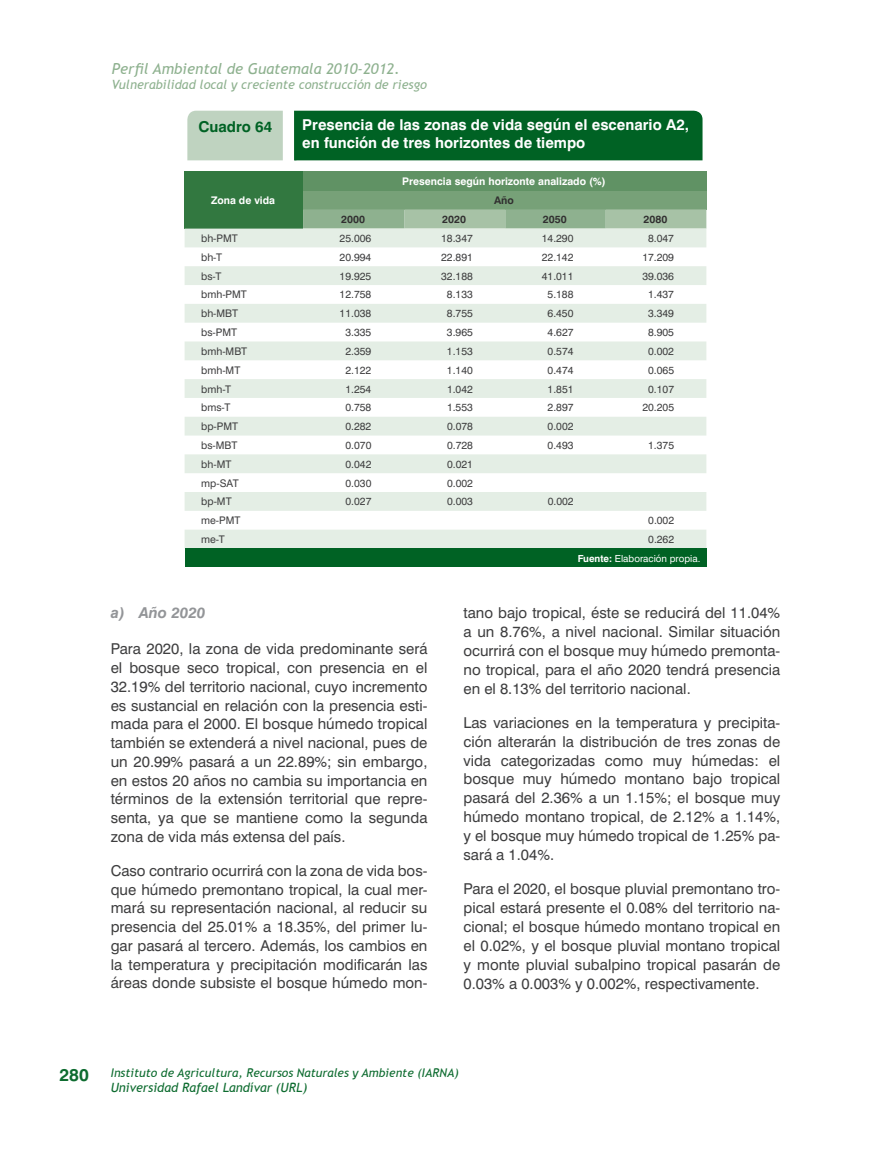
<style>
.page{position:relative;width:891px;height:1161px;background:#fff}
.page>*{position:absolute;margin:0;border:0;box-sizing:border-box;transform-origin:0 0}
.t1{font:700 17.25px "Swiss 721 BT";color:#0e6c30}
.t2{font:15px/18.8px "Swiss 721 BT";color:#3e3e3f;text-align:justify}
.t3{font:700 15px/18px "Swiss 721 BT";color:#fff}
.t4{font:italic 15px "Trebuchet MS";color:#8eb18f}
.t5{font:italic 700 15px "Swiss 721 BT";color:#939598}
.t6{font:700 15px "Swiss 721 BT";color:#006224}
.t7{font:italic 12.75px "Trebuchet MS";color:#8eb18f}
.t8{font:italic 12.75px "Trebuchet MS";color:#0e6c30}
.t9{font:italic 12px "Trebuchet MS";color:#0e6c30}
.t10{font:10.5px "Swiss 721 BT";color:#3e3e3f}
.t11{font:700 10.5px "Swiss 721 BT";color:#fff}
.t12{font:700 10.5px "Swiss 721 BT";color:#312f30}
.t13{font:9.75px "Swiss 721 BT";color:#fff}
.s1{font-weight:700}
</style>
<div class="page">
<div style="left:185px;top:171px;width:118px;height:58px;background:#327840"></div>
<div style="left:303px;top:171px;width:403px;height:20px;background:#609264"></div>
<div style="left:303px;top:191px;width:403px;height:18px;background:#77a178"></div>
<svg style="left:303px;top:209px;width:403px;height:20px;background:#9cba9c"></svg>
<svg style="left:185px;top:229px;width:521px;height:319px;fill:#e4eee5"></svg>
<div style="left:185px;top:548px;width:521px;height:19px;background:#006224"></div>
<div style="left:187px;top:111px;width:96px;height:49px;background:#bfd3c0"></div>
<div style="left:294px;top:111px;width:409px;height:49px;background:#006224"></div>
<p class="t4" style="left:112px;top:60px;width:290px">Perfil Ambiental de Guatemala 2010-2012.</p>
<p class="t7" style="left:112px;top:77px;width:317px">Vulnerabilidad local y creciente construcción de riesgo</p>
<p class="t6" style="left:198px;top:121px;width:75px">Cuadro 64</p>
<p class="t3" style="left:302px;top:117px;width:388px">Presencia de las zonas de vida según el escenario A2, en función de tres horizontes de tiempo</p>
<p class="t11" style="left:211px;top:196px;width:66px">Zona de vida</p>
<p class="t11" style="left:402px;top:177px;width:205px">Presencia según horizonte analizado (%)</p>
<p class="t12" style="left:494px;top:196px;width:21px">Año</p>
<p class="t12" style="left:341px;top:215px;width:25px">2000</p>
<p class="t12" style="left:442px;top:215px;width:25px">2020</p>
<p class="t12" style="left:543px;top:215px;width:25px">2050</p>
<p class="t12" style="left:643px;top:215px;width:25px">2080</p>
<p class="t10" style="left:201px;top:234px;width:38px">bh-PMT</p>
<p class="t10" style="left:340px;top:234px;width:33px">25.006</p>
<p class="t10" style="left:441px;top:234px;width:33px">18.347</p>
<p class="t10" style="left:542px;top:234px;width:33px">14.290</p>
<p class="t10" style="left:648px;top:234px;width:27px">8.047</p>
<p class="t10" style="left:201px;top:253px;width:23px">bh-T</p>
<p class="t10" style="left:340px;top:253px;width:33px">20.994</p>
<p class="t10" style="left:441px;top:253px;width:33px">22.891</p>
<p class="t10" style="left:542px;top:253px;width:33px">22.142</p>
<p class="t10" style="left:642px;top:253px;width:33px">17.209</p>
<p class="t10" style="left:201px;top:272px;width:22px">bs-T</p>
<p class="t10" style="left:340px;top:272px;width:33px">19.925</p>
<p class="t10" style="left:441px;top:272px;width:33px">32.188</p>
<p class="t10" style="left:542px;top:272px;width:33px">41.011</p>
<p class="t10" style="left:642px;top:272px;width:33px">39.036</p>
<p class="t10" style="left:201px;top:291px;width:47px">bmh-PMT</p>
<p class="t10" style="left:340px;top:291px;width:33px">12.758</p>
<p class="t10" style="left:447px;top:291px;width:27px">8.133</p>
<p class="t10" style="left:548px;top:291px;width:27px">5.188</p>
<p class="t10" style="left:648px;top:291px;width:27px">1.437</p>
<p class="t10" style="left:201px;top:309px;width:39px">bh-MBT</p>
<p class="t10" style="left:340px;top:309px;width:33px">11.038</p>
<p class="t10" style="left:447px;top:309px;width:27px">8.755</p>
<p class="t10" style="left:548px;top:309px;width:27px">6.450</p>
<p class="t10" style="left:648px;top:309px;width:27px">3.349</p>
<p class="t10" style="left:201px;top:328px;width:38px">bs-PMT</p>
<p class="t10" style="left:345px;top:328px;width:27px">3.335</p>
<p class="t10" style="left:447px;top:328px;width:27px">3.965</p>
<p class="t10" style="left:548px;top:328px;width:27px">4.627</p>
<p class="t10" style="left:648px;top:328px;width:27px">8.905</p>
<p class="t10" style="left:201px;top:347px;width:48px">bmh-MBT</p>
<p class="t10" style="left:345px;top:347px;width:27px">2.359</p>
<p class="t10" style="left:447px;top:347px;width:27px">1.153</p>
<p class="t10" style="left:548px;top:347px;width:27px">0.574</p>
<p class="t10" style="left:648px;top:347px;width:27px">0.002</p>
<p class="t10" style="left:201px;top:366px;width:41px">bmh-MT</p>
<p class="t10" style="left:345px;top:366px;width:27px">2.122</p>
<p class="t10" style="left:447px;top:366px;width:27px">1.140</p>
<p class="t10" style="left:548px;top:366px;width:27px">0.474</p>
<p class="t10" style="left:648px;top:366px;width:27px">0.065</p>
<p class="t10" style="left:201px;top:385px;width:32px">bmh-T</p>
<p class="t10" style="left:345px;top:385px;width:27px">1.254</p>
<p class="t10" style="left:447px;top:385px;width:27px">1.042</p>
<p class="t10" style="left:548px;top:385px;width:27px">1.851</p>
<p class="t10" style="left:648px;top:385px;width:27px">0.107</p>
<p class="t10" style="left:201px;top:403px;width:31px">bms-T</p>
<p class="t10" style="left:345px;top:403px;width:27px">0.758</p>
<p class="t10" style="left:447px;top:403px;width:27px">1.553</p>
<p class="t10" style="left:548px;top:403px;width:27px">2.897</p>
<p class="t10" style="left:642px;top:403px;width:33px">20.205</p>
<p class="t10" style="left:201px;top:422px;width:39px">bp-PMT</p>
<p class="t10" style="left:345px;top:422px;width:27px">0.282</p>
<p class="t10" style="left:447px;top:422px;width:27px">0.078</p>
<p class="t10" style="left:548px;top:422px;width:27px">0.002</p>
<p class="t10" style="left:201px;top:441px;width:38px">bs-MBT</p>
<p class="t10" style="left:346px;top:441px;width:27px">0.070</p>
<p class="t10" style="left:447px;top:441px;width:27px">0.728</p>
<p class="t10" style="left:548px;top:441px;width:27px">0.493</p>
<p class="t10" style="left:648px;top:441px;width:27px">1.375</p>
<p class="t10" style="left:201px;top:460px;width:32px">bh-MT</p>
<p class="t10" style="left:346px;top:460px;width:27px">0.042</p>
<p class="t10" style="left:447px;top:460px;width:27px">0.021</p>
<p class="t10" style="left:201px;top:479px;width:39px">mp-SAT</p>
<p class="t10" style="left:346px;top:479px;width:27px">0.030</p>
<p class="t10" style="left:447px;top:479px;width:27px">0.002</p>
<p class="t10" style="left:201px;top:498px;width:32px">bp-MT</p>
<p class="t10" style="left:346px;top:498px;width:27px">0.027</p>
<p class="t10" style="left:447px;top:498px;width:27px">0.003</p>
<p class="t10" style="left:548px;top:498px;width:27px">0.002</p>
<p class="t10" style="left:201px;top:516px;width:41px">me-PMT</p>
<p class="t10" style="left:648px;top:516px;width:27px">0.002</p>
<p class="t10" style="left:201px;top:535px;width:25px">me-T</p>
<p class="t10" style="left:648px;top:535px;width:27px">0.262</p>
<p class="t13" style="left:578px;top:554px;width:124px"><span class="s1">Fuente:</span> Elaboración propia.</p>
<p class="t5" style="left:111px;top:607px;width:96px">a) Año 2020</p>
<p class="t2" style="left:111px;top:641px;width:318px">Para 2020, la zona de vida predominante será el bosque seco tropical, con presencia en el 32.19% del territorio nacional, cuyo incremento es sustancial en relación con la presencia esti&shy;mada para el 2000. El bosque húmedo tropical también se extenderá a nivel nacional, pues de un 20.99% pasará a un 22.89%; sin embargo, en estos 20 años no cambia su importancia en términos de la extensión territorial que repre&shy;senta, ya que se mantiene como la segunda zona de vida más extensa del país.</p>
<p class="t2" style="left:111px;top:862px;width:318px">Caso contrario ocurrirá con la zona de vida bos&shy;que húmedo premontano tropical, la cual mer&shy;mará su representación nacional, al reducir su presencia del 25.01% a 18.35%, del primer lu&shy;gar pasará al tercero. Además, los cambios en la temperatura y precipitación modificarán las áreas donde subsiste el bosque húmedo mon-</p>
<p class="t2" style="left:463px;top:604px;width:318px">tano bajo tropical, éste se reducirá del 11.04% a un 8.76%, a nivel nacional. Similar situación ocurrirá con el bosque muy húmedo premonta&shy;no tropical, para el año 2020 tendrá presencia en el 8.13% del territorio nacional.</p>
<p class="t2" style="left:463px;top:714px;width:318px">Las variaciones en la temperatura y precipita&shy;ción alterarán la distribución de tres zonas de vida categorizadas como muy húmedas: el bosque muy húmedo montano bajo tropical pasará del 2.36% a un 1.15%; el bosque muy húmedo montano tropical, de 2.12% a 1.14%, y el bosque muy húmedo tropical de 1.25% pa&shy;sará a 1.04%.</p>
<p class="t2" style="left:463px;top:881px;width:318px">Para el 2020, el bosque pluvial premontano tro&shy;pical estará presente el 0.08% del territorio na&shy;cional; el bosque húmedo montano tropical en el 0.02%, y el bosque pluvial montano tropical y monte pluvial subalpino tropical pasarán de 0.03% a 0.003% y 0.002%, respectivamente.</p>
<p class="t1" style="left:59px;top:1068px;width:31px">280</p>
<p class="t9" style="left:111px;top:1065px;width:350px">Instituto de Agricultura, Recursos Naturales y Ambiente (IARNA)</p>
<p class="t8" style="left:111px;top:1080px;width:198px">Universidad Rafael Landívar (URL)</p>
</div>
